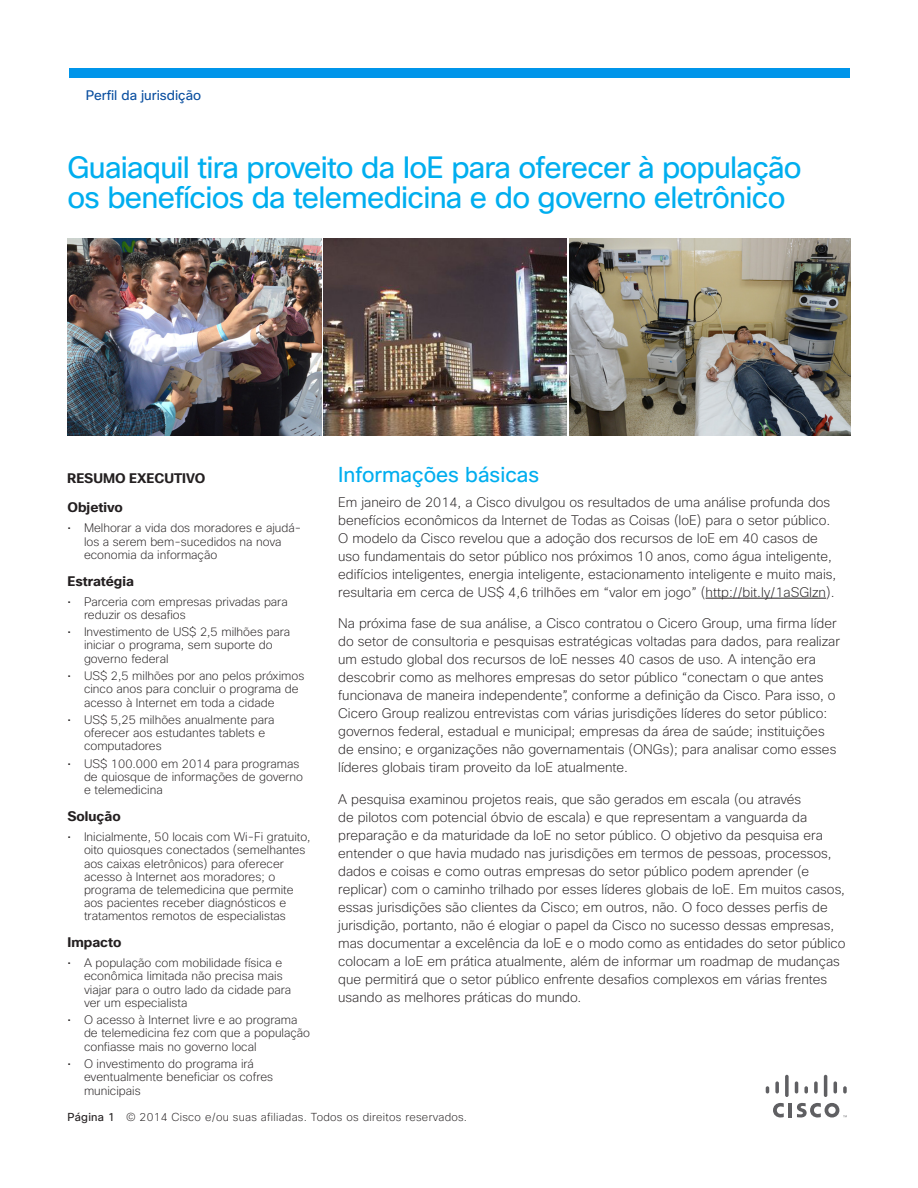
<style>
.page{position:relative;width:918px;height:1188px;background:#fff}
.page>*{position:absolute;margin:0;border:0;box-sizing:border-box;transform-origin:0 0}
.Head_1{font:30px/30px "Cisco Sans";letter-spacing:-.025em;color:#00aeef}
.Intro_1{font:21px "Cisco Sans";color:#00aeef}
.Body_1{font:200 13.5px/18px "Cisco Sans";color:#231f20}
.Intro_1-2{font:700 13.5px "Cisco Sans";color:#231f20}
.Page_head_1{font:13.5px "Cisco Sans";color:#0a4fa0}
.Body_1_bullets{font:700 13.5px "Cisco Sans";color:#231f20}
.Body_1_bullets-2{font:200 12px/13.2px "Cisco Sans";color:#231f20}
.Folio{font:200 11.25px "Cisco Sans";letter-spacing:.025em;color:#231f20}
.s1{font-weight:400}
</style>
<div class="page">
<hr style="left:789px;top:1103px;width:3px;height:14px;background:#5f5f62">
<svg style="left:773px;top:1103px;width:11px;height:14px"></svg>
<svg style="left:766px;top:1086px;width:3px;height:8px"></svg>
<svg style="left:775px;top:1081px;width:4px;height:13px"></svg>
<svg style="left:785px;top:1075px;width:4px;height:22px"></svg>
<svg style="left:795px;top:1081px;width:3px;height:13px"></svg>
<svg style="left:804px;top:1086px;width:4px;height:8px"></svg>
<svg style="left:814px;top:1081px;width:4px;height:13px"></svg>
<hr style="left:824px;top:1075px;width:3px;height:22px;background:#5f5f62;border-radius:2px">
<svg style="left:834px;top:1081px;width:3px;height:13px"></svg>
<svg style="left:843px;top:1086px;width:4px;height:8px"></svg>
<svg style="left:797px;top:1103px;width:50px;height:14px"></svg>
<div style="left:69px;top:68px;width:780px;height:10px;background:#0095ea"></div>
<hr style="left:706px;top:598px;width:120px;height:1px;background:#231f20">
<img style="left:569px;top:239px;width:281px;height:197px">
<img style="left:68px;top:239px;width:253px;height:197px">
<img style="left:323px;top:239px;width:243px;height:197px">
<p class="Page_head_1" style="left:86px;top:86px;width:117px">Perfil da jurisdição</p>
<p class="Head_1" style="left:68px;top:153px;width:736px">Guaiaquil tira proveito da IoE para oferecer à população os benefícios da telemedicina e do governo eletrônico</p>
<p class="Intro_1-2" style="left:68px;top:470px;width:139px">RESUMO EXECUTIVO</p>
<p class="Intro_1-2" style="left:68px;top:499px;width:57px">Objetivo</p>
<p class="Body_1_bullets-2" style="left:84px;top:521px;width:219px;text-indent:-16px">• Melhorar a vida dos moradores e ajudá&shy;los a serem bem-sucedidos na nova economia da informação</p>
<p class="Intro_1-2" style="left:68px;top:572px;width:68px">Estratégia</p>
<p class="Body_1_bullets-2" style="left:84px;top:595px;width:205px;text-indent:-16px">• Parceria com empresas privadas para reduzir os desafios</p>
<p class="Body_1_bullets-2" style="left:84px;top:625px;width:208px;text-indent:-16px">• Investimento de US$ 2,5 milhões para iniciar o programa, sem suporte do governo federal</p>
<p class="Body_1_bullets-2" style="left:84px;top:669px;width:222px;text-indent:-16px">• US$ 2,5 milhões por ano pelos próximos cinco anos para concluir o programa de acesso à Internet em toda a cidade</p>
<p class="Body_1_bullets-2" style="left:84px;top:713px;width:192px;text-indent:-16px">• US$ 5,25 milhões anualmente para oferecer aos estudantes tablets e computadores</p>
<p class="Body_1_bullets-2" style="left:84px;top:757px;width:220px;text-indent:-16px">• US$ 100.000 em 2014 para programas de quiosque de informações de governo e telemedicina</p>
<p class="Body_1_bullets" style="left:68px;top:808px;width:55px">Solução</p>
<p class="Body_1_bullets-2" style="left:84px;top:830px;width:228px;text-indent:-16px">• Inicialmente, 50 locais com Wi-Fi gratuito, oito quiosques conectados (semelhantes aos caixas eletrônicos) para oferecer acesso à Internet aos moradores; o programa de telemedicina que permite aos pacientes receber diagnósticos e tratamentos remotos de especialistas</p>
<p class="Body_1_bullets" style="left:68px;top:934px;width:55px">Impacto</p>
<p class="Body_1_bullets-2" style="left:84px;top:956px;width:209px;text-indent:-16px">• A população com mobilidade física e econômica limitada não precisa mais viajar para o outro lado da cidade para ver um especialista</p>
<p class="Body_1_bullets-2" style="left:84px;top:1013px;width:228px;text-indent:-16px">• O acesso à Internet livre e ao programa de telemedicina fez com que a população confiasse mais no governo local</p>
<p class="Body_1_bullets-2" style="left:84px;top:1057px;width:191px;text-indent:-16px">• O investimento do programa irá eventualmente beneficiar os cofres municipais</p>
<p class="Intro_1" style="left:338px;top:461px;width:203px">Informações básicas</p>
<p class="Body_1" style="left:338px;top:493px;width:500px">Em janeiro de 2014, a Cisco divulgou os resultados de uma análise profunda dos benefícios econômicos da Internet de Todas as Coisas (IoE) para o setor público.<br>O modelo da Cisco revelou que a adoção dos recursos de IoE em 40 casos de uso fundamentais do setor público nos próximos 10 anos, como água inteligente, edifícios inteligentes, energia inteligente, estacionamento inteligente e muito mais, resultaria em cerca de US$ 4,6 trilhões em “valor em jogo” (http://bit.ly/1aSGIzn).</p>
<p class="Body_1" style="left:338px;top:614px;width:503px">Na próxima fase de sua análise, a Cisco contratou o Cicero Group, uma firma líder do setor de consultoria e pesquisas estratégicas voltadas para dados, para realizar um estudo global dos recursos de IoE nesses 40 casos de uso. A intenção era descobrir como as melhores empresas do setor público “conectam o que antes funcionava de maneira independente”, conforme a definição da Cisco. Para isso, o Cicero Group realizou entrevistas com várias jurisdições líderes do setor público: governos federal, estadual e municipal; empresas da área de saúde; instituições de ensino; e organizações não governamentais (ONGs); para analisar como esses líderes globais tiram proveito da IoE atualmente.</p>
<p class="Body_1" style="left:338px;top:790px;width:509px">A pesquisa examinou projetos reais, que são gerados em escala (ou através<br>de pilotos com potencial óbvio de escala) e que representam a vanguarda da preparação e da maturidade da IoE no setor público. O objetivo da pesquisa era entender o que havia mudado nas jurisdições em termos de pessoas, processos, dados e coisas e como outras empresas do setor público podem aprender (e replicar) com o caminho trilhado por esses líderes globais de IoE. Em muitos casos, essas jurisdições são clientes da Cisco; em outros, não. O foco desses perfis de jurisdição, portanto, não é elogiar o papel da Cisco no sucesso dessas empresas, mas documentar a excelência da IoE e o modo como as entidades do setor público colocam a IoE em prática atualmente, além de informar um roadmap de mudanças que permitirá que o setor público enfrente desafios complexos em várias frentes usando as melhores práticas do mundo.</p>
<p class="Folio" style="left:68px;top:1109px;width:401px"><span class="s1">Página 1</span> © 2014 Cisco e/ou suas afiliadas. Todos os direitos reservados.</p>
</div>
